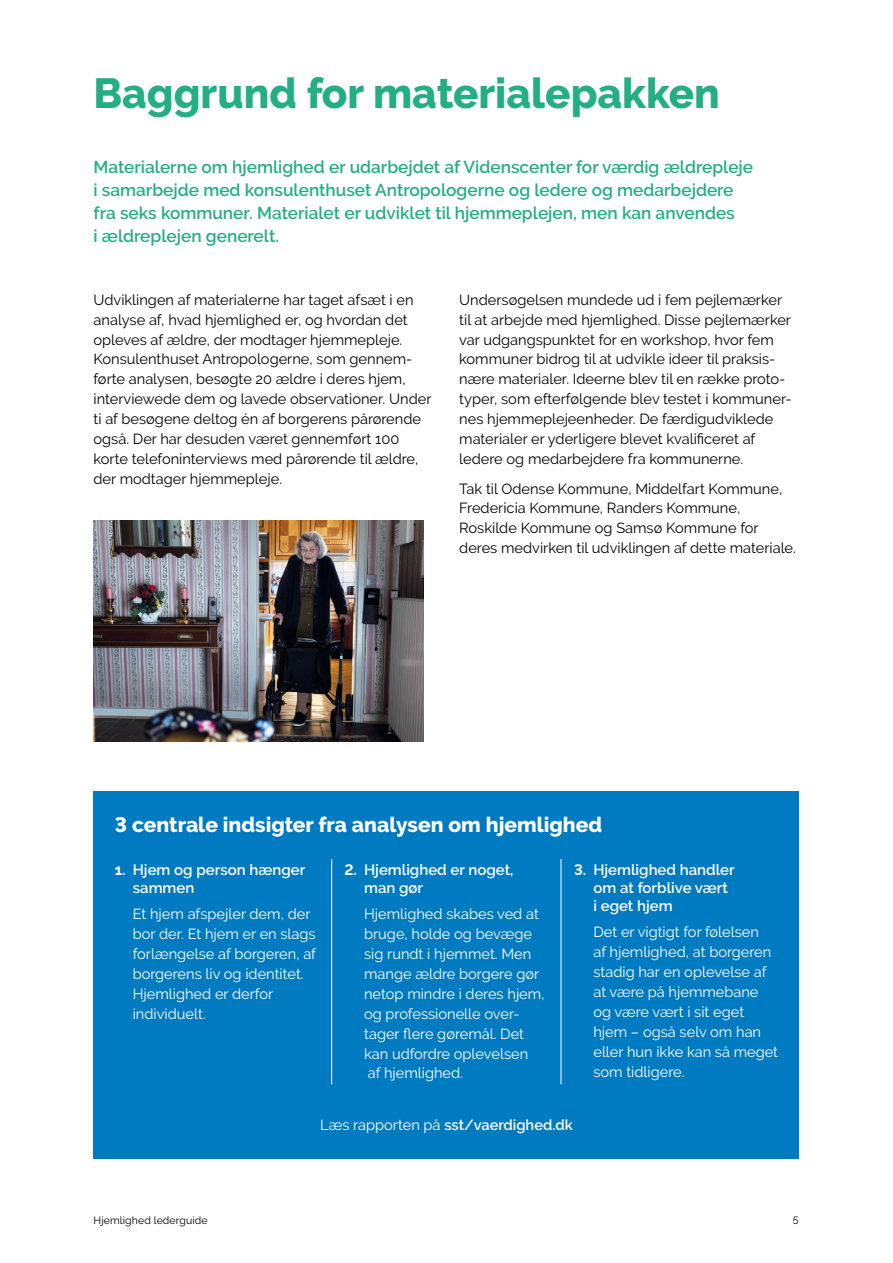
<style>
.page{position:relative;width:893px;height:1263px;background:#fff}
.page>*{position:absolute;margin:0;border:0;box-sizing:border-box;transform-origin:0 0}
.Rubrik_1{font:800 42px "Raleway";color:#23ae84}
.Rubrik_4{font:800 21px "Raleway";color:#fff}
.Manchet{font:600 17.25px/23.2px "Raleway";color:#23ae84}
.Fed_brød{font:600 15px/18px "Raleway";color:#fff}
.Brødtekst{font:14.7px/19.8px "Raleway";color:#000}
.Fed_brød-2{font:14.7px/19.8px "Raleway";color:#fff}
.Brødtekst-2{font:600 14.7px "Raleway";color:#fff}
.t1{font:10.5px "Raleway";letter-spacing:.01em;color:#000}
.s1{font-weight:700}
.s2{font-weight:400}
</style>
<div class="page">
<div style="left:94px;top:791px;width:705px;height:368px;background:#007ac1"></div>
<hr style="left:331px;top:859px;width:1px;height:225px;background:#fff">
<hr style="left:561px;top:859px;width:1px;height:225px;background:#fff">
<img style="left:94px;top:521px;width:329px;height:220px">
<p class="Rubrik_1" style="left:94px;top:69px;width:628px">Baggrund for materialepakken</p>
<p class="Manchet" style="left:94px;top:155px;width:661px">Materialerne om hjemlighed er udarbejdet af Videnscenter for værdig ældrepleje i samarbejde med konsulenthuset Antropologerne og ledere og medarbejdere fra seks kommuner. Materialet er udviklet til hjemmeplejen, men kan anvendes<br>i ældreplejen generelt.</p>
<p class="Brødtekst" style="left:94px;top:290px;width:339px">Udviklingen af materialerne har taget afsæt i en analyse af, hvad hjemlighed er, og hvordan det opleves af ældre, der modtager hjemmepleje.<br>Konsulenthuset Antropologerne, som gennem&shy;førte analysen, besøgte 20 ældre i deres hjem, interviewede dem og lavede observationer. Under ti af besøgene deltog én af borgerens pårørende også. Der har desuden været gennemført 100 korte telefoninterviews med pårørende til ældre, der modtager hjemmepleje.</p>
<p class="Brødtekst" style="left:459px;top:290px;width:334px">Undersøgelsen mundede ud i fem pejlemærker til at arbejde med hjemlighed. Disse pejlemærker var udgangspunktet for en workshop, hvor fem kommuner bidrog til at udvikle ideer til praksis&shy;nære materialer. Ideerne blev til en række proto&shy;typer, som efterfølgende blev testet i kommuner&shy;nes hjemmeplejeenheder. De færdigudviklede materialer er yderligere blevet kvalificeret af ledere og medarbejdere fra kommunerne.</p>
<p class="Brødtekst" style="left:459px;top:478px;width:338px">Tak til Odense Kommune, Middelfart Kommune, Fredericia Kommune, Randers Kommune, Roskilde Kommune og Samsø Kommune for deres medvirken til udviklingen af dette materiale.</p>
<p class="Rubrik_4" style="left:115px;top:813px;width:489px">3 centrale indsigter fra analysen om hjemlighed</p>
<p class="Fed_brød" style="left:133px;top:861px;width:174px;text-indent:-18px"><span class="s1">1.</span> Hjem og person hænger sammen</p>
<p class="Fed_brød-2" style="left:133px;top:904px;width:185px">Et hjem afspejler dem, der bor der. Et hjem er en slags forlængelse af borgeren, af borgerens liv og identitet.<br>Hjemlighed er derfor individuelt.</p>
<p class="Fed_brød" style="left:364px;top:861px;width:151px;text-indent:-20px"><span class="s1">2.</span> Hjemlighed er noget, man gør</p>
<p class="Fed_brød-2" style="left:364px;top:904px;width:182px">Hjemlighed skabes ved at bruge, holde og bevæge sig rundt i hjemmet. Men mange ældre borgere gør netop mindre i deres hjem, og professionelle over&shy;tager flere gøremål. Det kan udfordre oplevelsen af hjemlighed.</p>
<p class="Fed_brød" style="left:593px;top:861px;width:143px;text-indent:-19px"><span class="s1">3.</span> Hjemlighed handler om at forblive vært i eget hjem</p>
<p class="Fed_brød-2" style="left:593px;top:922px;width:186px">Det er vigtigt for følelsen<br>af hjemlighed, at borgeren stadig har en oplevelse af at være på hjemmebane og være vært i sit eget hjem – også selv om han eller hun ikke kan så meget som tidligere.</p>
<p class="Brødtekst-2" style="left:320px;top:1117px;width:254px"><span class="s2">Læs rapporten på</span> sst/vaerdighed.dk</p>
<p class="t1" style="left:94px;top:1214px;width:115px">Hjemlighed lederguide</p>
<p class="t1" style="left:793px;top:1214px;width:7px">5</p>
</div>
